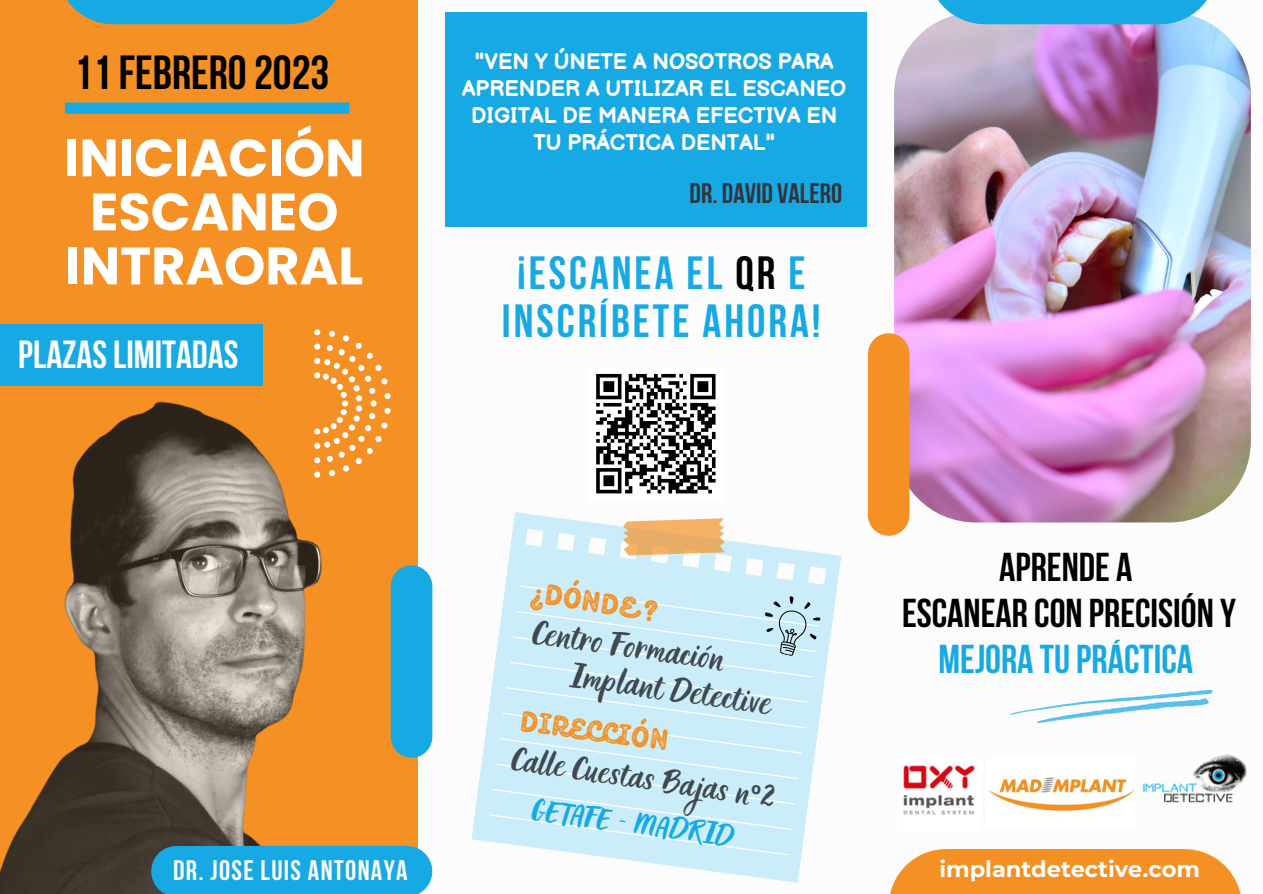
<style>
.page{position:relative;width:1263px;height:894px;background:#fff}
.page>*{position:absolute;margin:0;border:0;box-sizing:border-box;transform-origin:0 0}
.t1{font:700 52.5px/54px "Poppins";color:#fff;text-align:center}
.t2{font:700 47.55px "Bebas Neue";color:#000}
.t3{font:700 46.35px/47.2px "Bebas Neue";letter-spacing:.065em;color:#17a9e3;text-align:center}
.t4{font:700 40.05px/46px "Bebas Neue";color:#000;text-align:center}
.t5{font:700 40.05px "Bebas Neue";color:#17a9e3}
.t6{font:700 39px "Bebas Neue";color:#fcfcfc}
.t7{font:30px "TT Milks Casual Script Two";color:#f49024}
.t8{font:700 28.05px "Bebas Neue";letter-spacing:.045em;color:#fcfcfc}
.t9{font:700 28.05px "Bebas Neue";color:#31343b}
.t10{font:27px "Holla";color:#3f494e}
.t11{font:26.1px "Holla";color:#3f494e}
.t12{font:24.45px "Holla";color:#17a9e3}
.t13{font:700 22.5px "Montserrat";color:#fff}
.t14{font:700 22.05px/27px "Balsamiq Sans";color:#fff;text-align:center}
.s1{color:#000}
.s2{font-family:"Noto Sans";font-weight:700}
</style>
<div class="page">
<div style="left:0;top:0;width:417px;height:893px;background:#f49024"></div>
<div style="left:946px;top:848px;width:238px;height:45px;background:#f49024"></div>
<svg style="left:67px;top:0;width:47px;height:24px"></svg>
<div style="left:65px;top:102px;width:284px;height:12px;background:#17a9e3"></div>
<div style="left:445px;top:12px;width:422px;height:215px;background:#17a9e3"></div>
<img style="left:1142px;top:754px;width:105px;height:49px">
<img style="left:988px;top:777px;width:147px;height:35px">
<img style="left:903px;top:765px;width:72px;height:50px">
<img style="left:0;top:397px;width:403px;height:496px">
<div style="left:0;top:323px;width:263px;height:62px;background:#17a9e3"></div>
<div style="left:114px;top:0;width:175px;height:24px;background:#17a9e3"></div>
<div style="left:176px;top:845px;width:231px;height:48px;background:#17a9e3"></div>
<img style="left:894px;top:12px;width:357px;height:510px;border-radius:82px">
<div style="left:868px;top:354px;width:41px;height:161px;background:#f49024"></div>
<svg style="left:384px;top:407px;width:7px;height:7px"></svg>
<svg style="left:384px;top:392px;width:7px;height:7px"></svg>
<svg style="left:314px;top:329px;width:74px;height:148px"></svg>
<svg style="left:1010px;top:689px;width:203px;height:34px"></svg>
<div style="left:391px;top:586px;width:41px;height:150px;background:#17a9e3"></div>
<svg style="left:471px;top:512px;width:370px;height:370px"></svg>
<svg style="left:619px;top:512px;width:110px;height:56px"></svg>
<svg style="left:489px;top:585px;width:332px;height:270px;background:#cdedf9"></svg>
<div style="left:985px;top:0;width:175px;height:24px;background:#17a9e3"></div>
<svg style="left:596px;top:373px;width:120px;height:121px"></svg>
<h2 class="t2" style="left:74px;top:53px;width:257px">11FEBRERO2023</h2>
<h1 class="t1" style="left:64px;top:131px;width:302px">INICIACIÓN<br>ESCANEO<br>INTRAORAL</h1>
<h3 class="t6" style="left:18px;top:339px;width:222px">PLAZASLIMITADAS</h3>
<p class="t14" style="left:462px;top:49px;width:386px">"VEN Y ÚNETE A NOSOTROS PARA<br>APRENDER A UTILIZAR EL ESCANEO<br>DIGITAL DE MANERA EFECTIVA EN<br>TU PRÁCTICA DENTAL"</p>
<p class="t9" style="left:690px;top:181px;width:154px">DR. DAVID VALERO</p>
<h3 class="t3" style="left:502px;top:254px;width:320px">¡ESCANEA EL <span class="s1">QR</span> E<br>INSCRÍBETE AHORA!</h3>
<h3 class="t7" style="left:535px;top:575px;width:128px;rotate:9deg">¿DÓNDE ?</h3>
<p class="t10" style="left:535px;top:616px;width:195px;rotate:8deg">Centro Formación</p>
<p class="t10" style="left:573px;top:659px;width:205px;rotate:8deg">Implant Detective</p>
<h3 class="t7" style="left:523px;top:703px;width:151px;rotate:8deg">DIRECCIÓN</h3>
<p class="t11" style="left:514px;top:744px;width:268px;rotate:8deg">Calle Cuestas Bajas n<span class="s2">º</span>2</p>
<p class="t12" style="left:535px;top:794px;width:205px;rotate:8deg">GETAFE - MADRID</p>
<h3 class="t4" style="left:902px;top:547px;width:335px">APRENDE A<br>ESCANEAR CON PRECISIÓN Y</h3>
<h3 class="t5" style="left:938px;top:643px;width:256px">MEJORA TUPRÁCTICA</h3>
<p class="t8" style="left:173px;top:858px;width:236px">DR. JOSE LUIS ANTONAYA</p>
<p class="t13" style="left:939px;top:855px;width:262px">implantdetective.com</p>
</div>
